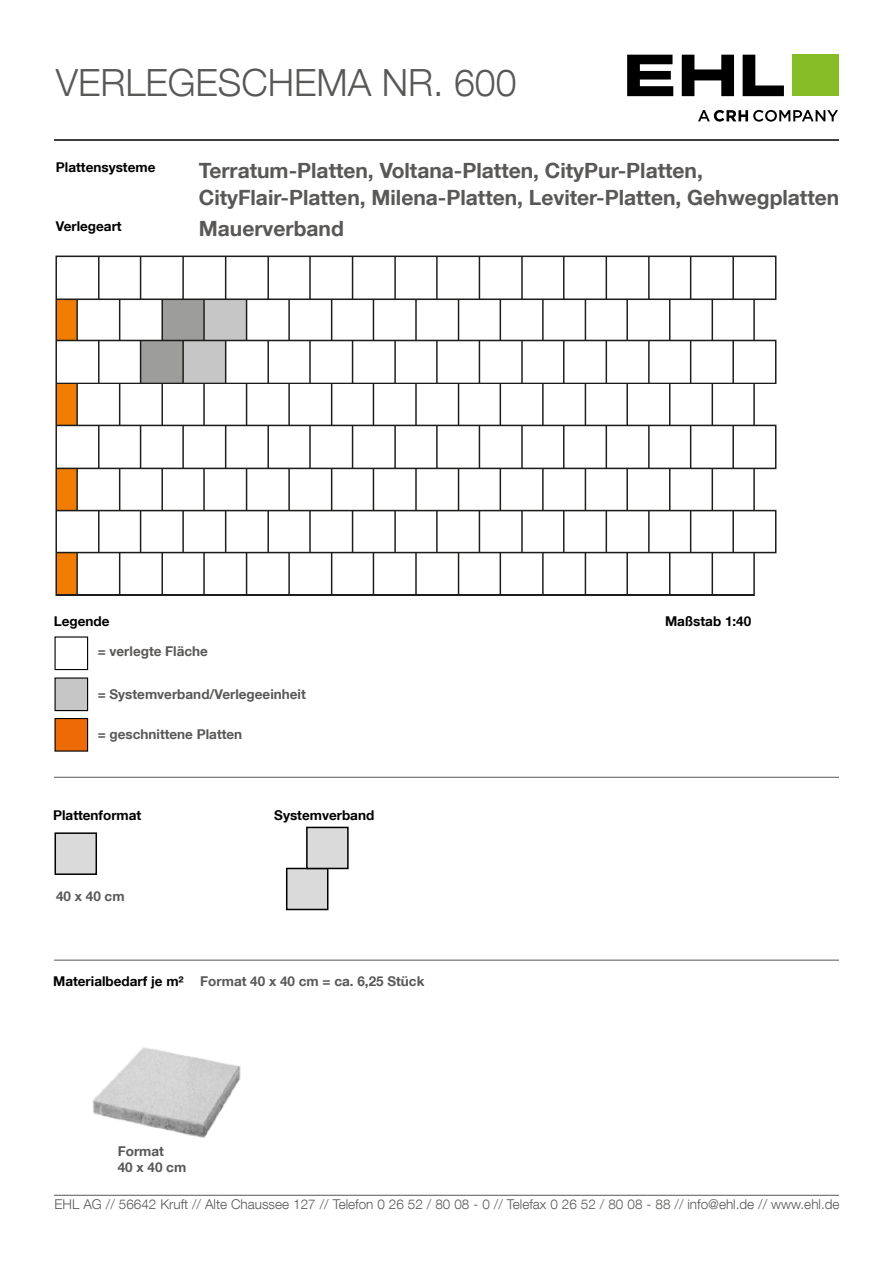
<style>
.page{position:relative;width:893px;height:1263px;background:#fff}
.page>*{position:absolute;margin:0;border:0;box-sizing:border-box;transform-origin:0 0}
.t1{font:300 37.5px "Helvetica Neue LT Com";color:#595857}
.t2{font:700 21px/27px "Helvetica Neue LT Com";color:#595857}
.t3{font:700 13.5px/16.5px "Helvetica Neue LT Com";color:#595857}
.t4{font:300 13.5px "Helvetica Neue LT Com";color:#595857}
.t5{font:700 13.5px "Helvetica Neue LT Com";color:#000}
.s1{color:#000}
</style>
<div class="page">
<hr style="left:54px;top:139px;width:785px;height:2px;background:#000">
<svg style="left:627px;top:55px;width:46px;height:41px"></svg>
<svg style="left:682px;top:55px;width:52px;height:41px"></svg>
<svg style="left:743px;top:55px;width:41px;height:41px"></svg>
<div style="left:792px;top:55px;width:47px;height:41px;background:#86bc25"></div>
<svg style="left:698px;top:110px;width:140px;height:12px"></svg>
<hr style="left:54px;top:1195px;width:785px;height:1px;background:#595857">
<hr style="left:54px;top:960px;width:785px;height:1px;background:#595857">
<hr style="left:54px;top:777px;width:785px;height:1px;background:#595857">
<div style="left:55px;top:833px;width:41px;height:41px;background:#dadada"></div>
<div style="left:55px;top:832px;width:42px;height:43px;border:2px solid #000"></div>
<img style="left:55px;top:255px;width:722px;height:341px">
<img style="left:92px;top:1047px;width:149px;height:91px">
<div style="left:55px;top:636px;width:33px;height:34px;border:1px solid #000"></div>
<div style="left:55px;top:678px;width:33px;height:32px;background:#c6c6c6"></div>
<div style="left:55px;top:677px;width:33px;height:34px;border:1px solid #000"></div>
<div style="left:55px;top:718px;width:33px;height:33px;background:#ed6b06"></div>
<div style="left:55px;top:718px;width:33px;height:34px;border:1px solid #000"></div>
<div style="left:287px;top:868px;width:41px;height:41px;background:#dadada"></div>
<div style="left:286px;top:868px;width:42px;height:42px;border:2px solid #000"></div>
<div style="left:307px;top:827px;width:41px;height:41px;background:#dadada"></div>
<div style="left:306px;top:827px;width:43px;height:42px;border:2px solid #000"></div>
<h1 class="t1" style="left:56px;top:59px;width:462px">VERLEGESCHEMA NR. 600</h1>
<p class="t5" style="left:56px;top:159px;width:101px">Plattensysteme</p>
<p class="t5" style="left:56px;top:217px;width:67px">Verlegeart</p>
<h2 class="t2" style="left:199px;top:156px;width:642px">Terratum-Platten, Voltana-Platten, CityPur-Platten,<br>CityFlair-Platten, Milena-Platten, Leviter-Platten, Gehwegplatten</h2>
<h2 class="t2" style="left:199px;top:215px;width:147px">Mauerverband</h2>
<p class="t5" style="left:54px;top:613px;width:57px">Legende</p>
<p class="t5" style="left:665px;top:613px;width:88px">Maßstab 1:40</p>
<p class="t3" style="left:98px;top:642px;width:112px">= verlegte Fläche</p>
<p class="t3" style="left:98px;top:686px;width:210px">= Systemverband/Verlegeeinheit</p>
<p class="t3" style="left:98px;top:726px;width:146px">= geschnittene Platten</p>
<p class="t5" style="left:53px;top:806px;width:90px">Plattenformat</p>
<p class="t5" style="left:274px;top:806px;width:102px">Systemverband</p>
<p class="t3" style="left:56px;top:887px;width:70px">40 x 40 cm</p>
<p class="t3" style="left:53px;top:972px;width:373px"><span class="s1">Materialbedarf je m²</span> Format 40 x 40 cm = ca. 6,25 Stück</p>
<p class="t3" style="left:118px;top:1142px;width:70px">Format<br>40 x 40 cm</p>
<p class="t4" style="left:55px;top:1196px;width:786px">EHL AG // 56642 Kruft // Alte Chaussee 127 // Telefon 0 26 52 / 80 08 - 0 // Telefax 0 26 52 / 80 08 - 88 // info@ehl.de // www.ehl.de</p>
</div>
